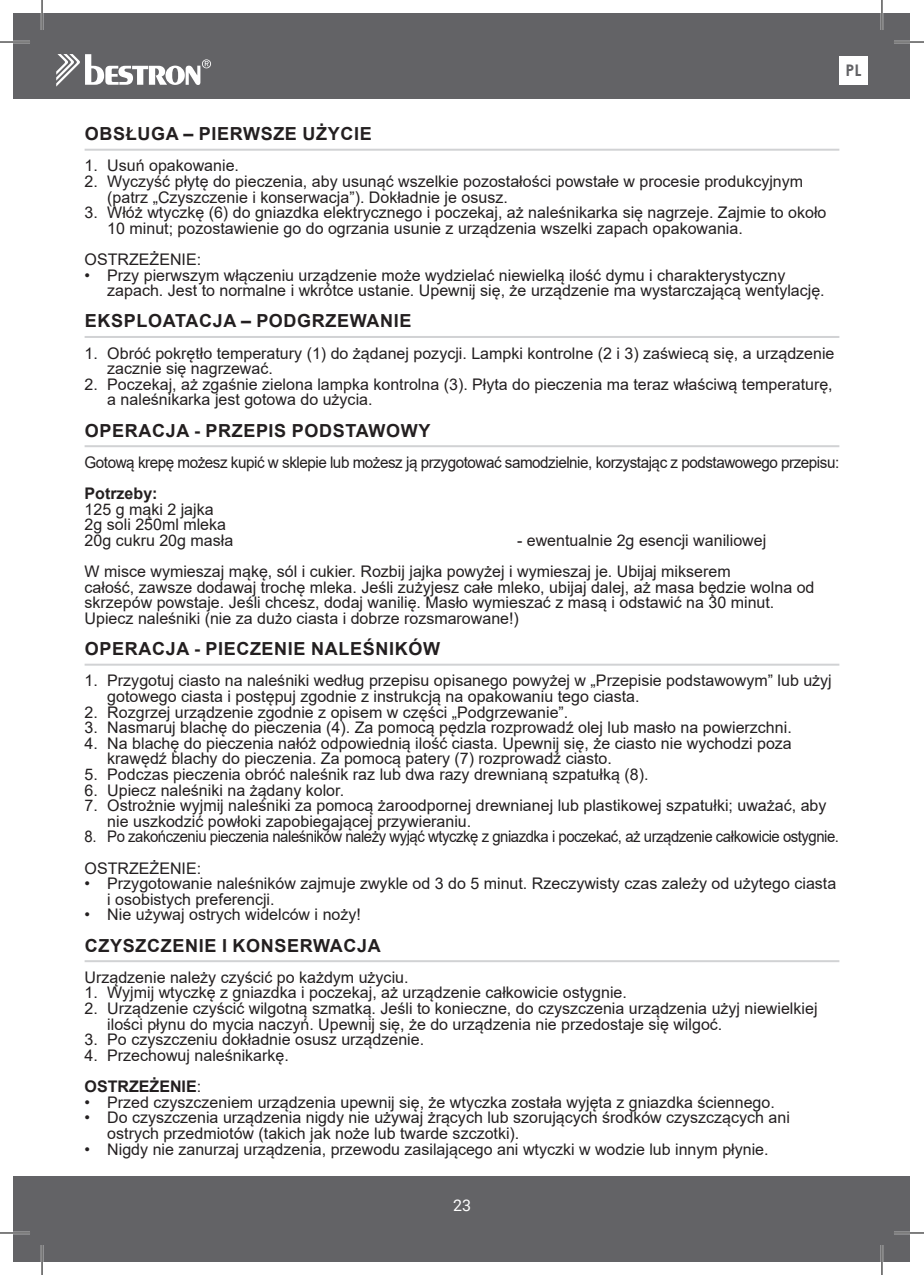
<style>
.page{position:relative;width:924px;height:1275px;background:#fff}
.page>*{position:absolute;margin:0;border:0;box-sizing:border-box;transform-origin:0 0}
.t1{font:700 18px "Arial";letter-spacing:.035em;color:#231f20}
.t2{font:16px/15.6px "Arial";color:#231f20}
.t3{font:16px/31.2px "Arial";letter-spacing:-.03em;color:#231f20;scale:.93 1}
.t4{font:16px "Arial";letter-spacing:-.03em;color:#231f20;scale:.95 1}
.t5{font:700 16px "Arial";color:#231f20}
.t6{font:700 16px "Century Gothic";color:#636366}
.t7{font:16px "Roboto";color:#fff}
.s1{font-weight:700}
</style>
<div class="page">
<div style="left:14px;top:14px;width:895px;height:85px;background:#636366"></div>
<div style="left:14px;top:1176px;width:895px;height:85px;background:#636366"></div>
<svg style="left:56px;top:54px;width:155px;height:33px"></svg>
<div style="left:839px;top:56px;width:28px;height:29px;background:#fff"></div>
<hr style="left:85px;top:149px;width:754px;height:2px;background:#d1d2d4">
<hr style="left:85px;top:336px;width:754px;height:2px;background:#d1d2d4">
<hr style="left:85px;top:445px;width:754px;height:2px;background:#d1d2d4">
<hr style="left:85px;top:663px;width:754px;height:2px;background:#d1d2d4">
<hr style="left:85px;top:960px;width:754px;height:2px;background:#d1d2d4">
<hr style="left:0;top:41px;width:30px;height:2px;background:#fff">
<hr style="left:893px;top:41px;width:30px;height:2px;background:#fff">
<hr style="left:0;top:1231px;width:30px;height:3px;background:#fff">
<hr style="left:893px;top:1231px;width:30px;height:3px;background:#fff">
<hr style="left:41px;top:0;width:2px;height:30px;background:#fff">
<hr style="left:41px;top:1245px;width:2px;height:30px;background:#fff">
<hr style="left:880px;top:0;width:2px;height:30px;background:#fff">
<hr style="left:880px;top:1245px;width:2px;height:30px;background:#fff">
<hr style="left:0;top:42px;width:30px;height:1px;background:#000">
<hr style="left:893px;top:42px;width:30px;height:1px;background:#000">
<hr style="left:0;top:1232px;width:30px;height:1px;background:#000">
<hr style="left:893px;top:1232px;width:30px;height:1px;background:#000">
<hr style="left:42px;top:0;width:1px;height:30px;background:#000">
<hr style="left:42px;top:1245px;width:1px;height:30px;background:#000">
<hr style="left:881px;top:0;width:1px;height:30px;background:#000">
<hr style="left:881px;top:1245px;width:1px;height:30px;background:#000">
<p class="t6" style="left:845px;top:58px;width:17px">PL</p>
<p class="t1" style="left:85px;top:121px;width:288px">OBSŁUGA – PIERWSZE UŻYCIE</p>
<p class="t2" style="left:85px;top:158px;width:156px">1. Usuń opakowanie.</p>
<p class="t2" style="left:107px;top:173px;width:697px;text-indent:-23px">2. Wyczyść płytę do pieczenia, aby usunąć wszelkie pozostałości powstałe w procesie produkcyjnym (patrz „Czyszczenie i konserwacja”). Dokładnie je osusz.</p>
<p class="t2" style="left:107px;top:205px;width:720px;text-indent:-23px">3. Włóż wtyczkę (6) do gniazdka elektrycznego i poczekaj, aż naleśnikarka się nagrzeje. Zajmie to około<br>10 minut; pozostawienie go do ogrzania usunie z urządzenia wszelki zapach opakowania.</p>
<p class="t2" style="left:85px;top:251px;width:118px">OSTRZEŻENIE:</p>
<p class="t2" style="left:107px;top:267px;width:718px;text-indent:-23px">• Przy pierwszym włączeniu urządzenie może wydzielać niewielką ilość dymu i charakterystyczny zapach. Jest to normalne i wkrótce ustanie. Upewnij się, że urządzenie ma wystarczającą wentylację.</p>
<p class="t1" style="left:85px;top:308px;width:328px">EKSPLOATACJA – PODGRZEWANIE</p>
<p class="t2" style="left:107px;top:345px;width:728px;text-indent:-23px">1. Obróć pokrętło temperatury (1) do żądanej pozycji. Lampki kontrolne (2 i 3) zaświecą się, a urządzenie zacznie się nagrzewać.</p>
<p class="t2" style="left:107px;top:376px;width:726px;text-indent:-23px">2. Poczekaj, aż zgaśnie zielona lampka kontrolna (3). Płyta do pieczenia ma teraz właściwą temperaturę, a naleśnikarka jest gotowa do użycia.</p>
<p class="t1" style="left:85px;top:418px;width:347px">OPERACJA - PRZEPIS PODSTAWOWY</p>
<p class="t4" style="left:85px;top:451px;width:795px">Gotową krepę możesz kupić w sklepie lub możesz ją przygotować samodzielnie, korzystając z podstawowego przepisu:</p>
<p class="t5" style="left:85px;top:482px;width:74px">Potrzeby:</p>
<p class="t2" style="left:85px;top:501px;width:150px">125 g mąki 2 jajka<br>2g soli 250ml mleka<br>20g cukru 20g masła</p>
<p class="t2" style="left:85px;top:524px;width:682px;line-height:31.2px;text-indent:432px">- ewentualnie 2g esencji waniliowej<br>W misce wymieszaj mąkę, sól i cukier. Rozbij jajka powyżej i wymieszaj je. Ubijaj mikserem</p>
<p class="t2" style="left:85px;top:579px;width:731px">całość, zawsze dodawaj trochę mleka. Jeśli zużyjesz całe mleko, ubijaj dalej, aż masa będzie wolna od skrzepów powstaje. Jeśli chcesz, dodaj wanilię. Masło wymieszać z masą i odstawić na 30 minut.<br>Upiecz naleśniki (nie za dużo ciasta i dobrze rozsmarowane!)</p>
<p class="t1" style="left:85px;top:636px;width:356px">OPERACJA - PIECZENIE NALEŚNIKÓW</p>
<p class="t2" style="left:107px;top:673px;width:725px;text-indent:-23px">1. Przygotuj ciasto na naleśniki według przepisu opisanego powyżej w „Przepisie podstawowym” lub użyj gotowego ciasta i postępuj zgodnie z instrukcją na opakowaniu tego ciasta.</p>
<p class="t2" style="left:85px;top:704px;width:485px">2. Rozgrzej urządzenie zgodnie z opisem w części „Podgrzewanie”.</p>
<p class="t2" style="left:85px;top:719px;width:708px">3. Nasmaruj blachę do pieczenia (4). Za pomocą pędzla rozprowadź olej lub masło na powierzchni.</p>
<p class="t2" style="left:107px;top:735px;width:685px;text-indent:-23px">4. Na blachę do pieczenia nałóż odpowiednią ilość ciasta. Upewnij się, że ciasto nie wychodzi poza krawędź blachy do pieczenia. Za pomocą patery (7) rozprowadź ciasto.</p>
<p class="t2" style="left:85px;top:766px;width:565px">5. Podczas pieczenia obróć naleśnik raz lub dwa razy drewnianą szpatułką (8).</p>
<p class="t2" style="left:85px;top:782px;width:261px">6. Upiecz naleśniki na żądany kolor.</p>
<p class="t2" style="left:107px;top:797px;width:720px;text-indent:-23px">7. Ostrożnie wyjmij naleśniki za pomocą żaroodpornej drewnianej lub plastikowej szpatułki; uważać, aby nie uszkodzić powłoki zapobiegającej przywieraniu.</p>
<p class="t3" style="left:85px;top:821px;width:812px">8. Po zakończeniu pieczenia naleśników należy wyjąć wtyczkę z gniazdka i poczekać, aż urządzenie całkowicie ostygnie.<br>OSTRZEŻENIE:</p>
<p class="t2" style="left:107px;top:875px;width:730px;text-indent:-23px">• Przygotowanie naleśników zajmuje zwykle od 3 do 5 minut. Rzeczywisty czas zależy od użytego ciasta i osobistych preferencji.</p>
<p class="t2" style="left:85px;top:907px;width:278px">• Nie używaj ostrych widelców i noży!</p>
<p class="t1" style="left:85px;top:932px;width:297px">CZYSZCZENIE I KONSERWACJA</p>
<p class="t2" style="left:85px;top:969px;width:325px">Urządzenie należy czyścić po każdym użyciu.</p>
<p class="t2" style="left:85px;top:985px;width:543px">1. Wyjmij wtyczkę z gniazdka i poczekaj, aż urządzenie całkowicie ostygnie.</p>
<p class="t2" style="left:107px;top:1000px;width:711px;text-indent:-23px">2. Urządzenie czyścić wilgotną szmatką. Jeśli to konieczne, do czyszczenia urządzenia użyj niewielkiej ilości płynu do mycia naczyń. Upewnij się, że do urządzenia nie przedostaje się wilgoć.</p>
<p class="t2" style="left:85px;top:1031px;width:341px">3. Po czyszczeniu dokładnie osusz urządzenie.</p>
<p class="t2" style="left:85px;top:1039px;width:206px;line-height:31.2px">4. Przechowuj naleśnikarkę.<br><span class="s1">OSTRZEŻENIE</span>:</p>
<p class="t2" style="left:85px;top:1094px;width:691px">• Przed czyszczeniem urządzenia upewnij się, że wtyczka została wyjęta z gniazdka ściennego.</p>
<p class="t2" style="left:107px;top:1109px;width:683px;text-indent:-23px">• Do czyszczenia urządzenia nigdy nie używaj żrących lub szorujących środków czyszczących ani ostrych przedmiotów (takich jak noże lub twarde szczotki).</p>
<p class="t2" style="left:85px;top:1141px;width:685px">• Nigdy nie zanurzaj urządzenia, przewodu zasilającego ani wtyczki w wodzie lub innym płynie.</p>
<p class="t7" style="left:453px;top:1193px;width:19px">23</p>
</div>
